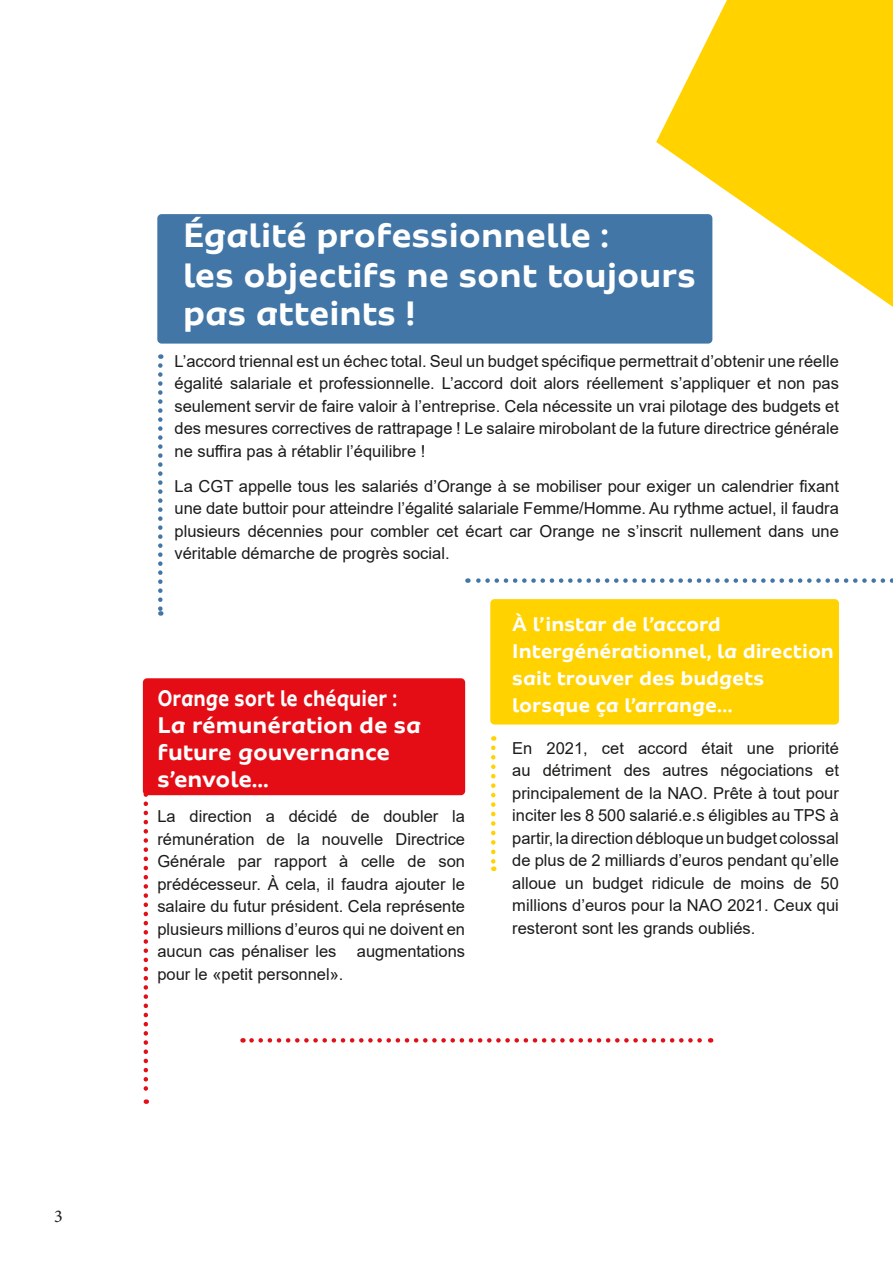
<style>
.page{position:relative;width:893px;height:1263px;background:#fff}
.page>*{position:absolute;margin:0;border:0;box-sizing:border-box;transform-origin:0 0}
.t1{font:700 36px "Sua";color:#fff}
.t2{font:700 24px/27px "Sua";color:#fff;scale:.83 1}
.t3{font:700 21px/27px "Sua";color:#fff}
.t4{font:18px "Minion Pro";color:#1c1b1a}
.t5{font:16.5px/22.5px "Arial";color:#1c1b1a;text-align:justify}
</style>
<div class="page">
<div style="left:490px;top:599px;width:349px;height:125px;background:#ffd200;border-radius:4px"></div>
<svg style="left:491px;top:748px;width:5px;height:123px"></svg>
<div style="left:157px;top:214px;width:555px;height:130px;background:#4176a7;border-radius:4px"></div>
<svg style="left:158px;top:365px;width:5px;height:251px"></svg>
<div style="left:143px;top:678px;width:322px;height:117px;background:#e50d15;border-radius:4px"></div>
<svg style="left:656px;top:0;width:237px;height:307px;fill:#ffd200"></svg>
<svg style="left:467px;top:578px;width:426px;height:5px"></svg>
<svg style="left:144px;top:794px;width:4px;height:310px"></svg>
<svg style="left:251px;top:1038px;width:460px;height:4px"></svg>
<p class="t4" style="left:54px;top:1204px;width:10px">3</p>
<p class="t1" style="left:183px;top:213px;width:428px">Égalité professionnelle :</p>
<p class="t1" style="left:183px;top:253px;width:514px">les objectifs ne sont toujours</p>
<p class="t1" style="left:183px;top:291px;width:234px">pas atteints !</p>
<p class="t5" style="left:175px;top:349px;width:666px">L’accord triennal est un échec total. Seul un budget spécifique permettrait d’obtenir une réelle égalité salariale et professionnelle. L’accord doit alors réellement s’appliquer et non pas seulement servir de faire valoir à l’entreprise. Cela nécessite un vrai pilotage des budgets et des mesures correctives de rattrapage ! Le salaire mirobolant de la future directrice générale ne suffira pas à rétablir l’équilibre !</p>
<p class="t5" style="left:175px;top:475px;width:666px">La CGT appelle tous les salariés d’Orange à se mobiliser pour exiger un calendrier fixant une date buttoir pour atteindre l’égalité salariale Femme/Homme. Au rythme actuel, il faudra plusieurs décennies pour combler cet écart car Orange ne s’inscrit nullement dans une véritable démarche de progrès social.</p>
<p class="t2" style="left:157px;top:684px;width:319px">Orange sort le chéquier :<br>La rémunération de sa future gouvernance s’envole...</p>
<p class="t5" style="left:157px;top:805px;width:309px">La direction a décidé de doubler la rémunération de la nouvelle Directrice Générale par rapport à celle de son prédécesseur. À cela, il faudra ajouter le salaire du futur président. Cela représente plusieurs millions d’euros qui ne doivent en aucun cas pénaliser les augmentations pour le «petit personnel».</p>
<p class="t3" style="left:512px;top:610px;width:323px">À l’instar de l’accord<br>Intergénérationnel, la direction sait trouver des budgets lorsque ça l’arrange…</p>
<p class="t5" style="left:512px;top:736px;width:328px">En 2021, cet accord était une priorité au détriment des autres négociations et principalement de la NAO. Prête à tout pour inciter les 8 500 salarié.e.s éligibles au TPS à partir, la direction débloque un budget colossal de plus de 2 milliards d’euros pendant qu’elle alloue un budget ridicule de moins de 50 millions d’euros pour la NAO 2021. Ceux qui resteront sont les grands oubliés.</p>
</div>
